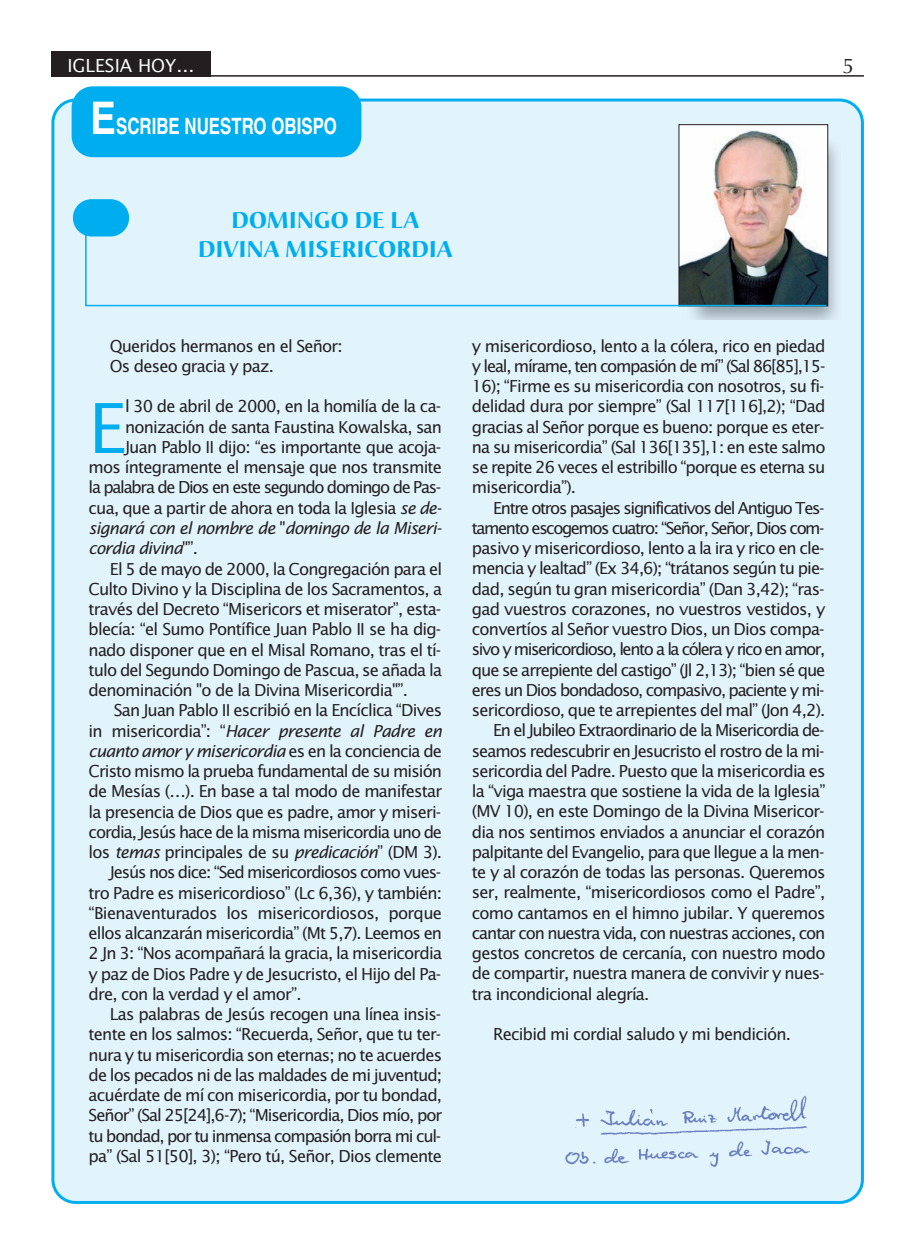
<style>
.page{position:relative;width:915px;height:1255px;background:#fff}
.page>*{position:absolute;margin:0;border:0;box-sizing:border-box;transform-origin:0 0}
.t1{font:69px "Lucida Sans Std";color:#00aeef}
.t2{font:700 22.5px/28.5px "Christiana";letter-spacing:.01em;color:#00aeef;text-align:center}
.t3{font:700 22.5px "Helvetica";color:#fff;scale:.75 1}
.t4{font:21px "Optima";color:#231f20}
.t5{font:18px "Lucida Sans Std";color:#fff}
.t6{font:16.5px/20.2px "Lucida Sans Std";letter-spacing:-.05em;color:#231f20}
.t7{font:16.5px "Lucida Sans Std";letter-spacing:-.075em;color:#231f20}
.t8{font:italic 16.5px "Lucida Sans Std";letter-spacing:-.05em;color:#231f20}
.t9{font:16.5px "Lucida Sans Std";letter-spacing:-.09em;color:#231f20}
.t10{font:16.5px "Lucida Sans Std";letter-spacing:-.08em;color:#231f20}
.t11{font:16.5px "Lucida Sans Std";letter-spacing:-.07em;color:#231f20}
.s1{font-size:45px}
.s2{font-style:italic}
.s3{font-style:normal}
</style>
<div class="page">
<hr style="left:51px;top:75px;width:812px;height:2px;background:#231f20">
<div style="left:51px;top:51px;width:160px;height:26px;background:#231f20"></div>
<div style="left:51px;top:98px;width:812px;height:1105px;background:#e1f4fc"></div>
<div style="left:72px;top:86px;width:289px;height:71px;background:#00aeef;border-radius:21px"></div>
<div style="left:73px;top:199px;width:56px;height:37px;background:#00aeef;border-radius:19px"></div>
<img style="left:687px;top:138px;width:153px;height:181px">
<img style="left:680px;top:126px;width:145px;height:106px">
<div style="left:678px;top:124px;width:149px;height:182px;border:1px solid #231f20"></div>
<img style="left:556px;top:1094px;width:259px;height:79px">
<svg style="left:84px;top:232px;width:743px;height:75px;background:#c1d6de"></svg>
<p class="t5" style="left:67px;top:58px;width:128px">IGLESIA HOY…</p>
<p class="t4" style="left:842px;top:57px;width:13px">5</p>
<p class="t3" style="left:90px;top:118px;width:330px"><span class="s1">E</span>SCRIBE NUESTRO OBISPO</p>
<p class="t2" style="left:198px;top:208px;width:256px">DOMINGO DE LA<br>DIVINA MISERICORDIA</p>
<p class="t6" style="left:110px;top:337px;width:234px">Queridos hermanos en el Señor:<br>Os deseo gracia y paz.</p>
<p class="t1" style="left:89px;top:400px;width:39px">E</p>
<p class="t6" style="left:125px;top:397px;width:318px">l 30 de abril de 2000, en la homilía de la ca-</p>
<p class="t6" style="left:125px;top:418px;width:318px">nonización de santa Faustina Kowalska, san</p>
<p class="t6" style="left:125px;top:438px;width:318px">Juan Pablo II dijo: “es importante que acoja-</p>
<p class="t6" style="left:89px;top:458px;width:355px">mos íntegramente el mensaje que nos transmite</p>
<p class="t10" style="left:89px;top:481px;width:354px">la palabra de Dios en este segundo domingo de Pas-</p>
<p class="t6" style="left:89px;top:499px;width:354px">cua, que a partir de ahora en toda la Iglesia <span class="s2">se de-</span></p>
<p class="t8" style="left:89px;top:518px;width:354px">signará con el nombre de <span class="s3">"</span>domingo de la Miseri-</p>
<p class="t8" style="left:89px;top:539px;width:111px">cordia divina<span class="s3">"”.</span></p>
<p class="t6" style="left:110px;top:559px;width:333px">El 5 de mayo de 2000, la Congregación para el</p>
<p class="t6" style="left:89px;top:580px;width:355px">Culto Divino y la Disciplina de los Sacramentos, a</p>
<p class="t6" style="left:89px;top:600px;width:354px">través del Decreto “Misericors et miserator”, esta-</p>
<p class="t6" style="left:89px;top:620px;width:354px">blecía: “el Sumo Pontífice Juan Pablo II se ha dig-</p>
<p class="t6" style="left:89px;top:640px;width:354px">nado disponer que en el Misal Romano, tras el tí-</p>
<p class="t6" style="left:89px;top:661px;width:355px">tulo del Segundo Domingo de Pascua, se añada la</p>
<p class="t6" style="left:89px;top:681px;width:321px">denominación "o de la Divina Misericordia"”.</p>
<p class="t6" style="left:114px;top:701px;width:330px">San Juan Pablo II escribió en la Encíclica “Dives</p>
<p class="t8" style="left:89px;top:721px;width:355px"><span class="s3">in misericordia”: “</span>Hacer presente al Padre en</p>
<p class="t8" style="left:89px;top:741px;width:355px">cuanto amor y misericordia <span class="s3">es en la conciencia de</span></p>
<p class="t6" style="left:89px;top:762px;width:355px">Cristo mismo la prueba fundamental de su misión</p>
<p class="t6" style="left:89px;top:782px;width:355px">de Mesías (…). En base a tal modo de manifestar</p>
<p class="t6" style="left:89px;top:802px;width:354px">la presencia de Dios que es padre, amor y miseri-</p>
<p class="t6" style="left:89px;top:823px;width:355px">cordia, Jesús hace de la misma misericordia uno de</p>
<p class="t6" style="left:89px;top:843px;width:355px">los <span class="s2">temas</span> principales de su <span class="s2">predicación</span>” (DM 3).</p>
<p class="t11" style="left:110px;top:865px;width:333px">Jesús nos dice: “Sed misericordiosos como vues-</p>
<p class="t6" style="left:89px;top:883px;width:355px">tro Padre es misericordioso” (Lc 6,36), y también:</p>
<p class="t6" style="left:89px;top:904px;width:355px">“Bienaventurados los misericordiosos, porque</p>
<p class="t6" style="left:89px;top:924px;width:355px">ellos alcanzarán misericordia” (Mt 5,7). Leemos en</p>
<p class="t6" style="left:89px;top:944px;width:355px">2 Jn 3: “Nos acompañará la gracia, la misericordia</p>
<p class="t6" style="left:89px;top:964px;width:354px">y paz de Dios Padre y de Jesucristo, el Hijo del Pa-</p>
<p class="t6" style="left:89px;top:985px;width:214px">dre, con la verdad y el amor”.</p>
<p class="t6" style="left:110px;top:1005px;width:333px">Las palabras de Jesús recogen una línea insis-</p>
<p class="t6" style="left:89px;top:1025px;width:354px">tente en los salmos: “Recuerda, Señor, que tu ter-</p>
<p class="t6" style="left:89px;top:1045px;width:355px">nura y tu misericordia son eternas; no te acuerdes</p>
<p class="t6" style="left:89px;top:1066px;width:355px">de los pecados ni de las maldades de mi juventud;</p>
<p class="t6" style="left:89px;top:1086px;width:355px">acuérdate de mí con misericordia, por tu bondad,</p>
<p class="t6" style="left:89px;top:1106px;width:355px">Señor” (Sal 25[24],6-7); “Misericordia, Dios mío, por</p>
<p class="t7" style="left:89px;top:1128px;width:354px">tu bondad, por tu inmensa compasión borra mi cul-</p>
<p class="t6" style="left:89px;top:1147px;width:355px">pa” (Sal 51[50], 3); “Pero tú, Señor, Dios clemente</p>
<p class="t6" style="left:472px;top:337px;width:355px">y misericordioso, lento a la cólera, rico en piedad</p>
<p class="t7" style="left:472px;top:359px;width:355px">y leal, mírame, ten compasión de mí” (Sal 86[85],15-</p>
<p class="t6" style="left:472px;top:377px;width:354px">16); “Firme es su misericordia con nosotros, su fi-</p>
<p class="t6" style="left:472px;top:397px;width:355px">delidad dura por siempre” (Sal 117[116],2); “Dad</p>
<p class="t6" style="left:472px;top:418px;width:354px">gracias al Señor porque es bueno: porque es eter-</p>
<p class="t6" style="left:472px;top:438px;width:355px">na su misericordia” (Sal 136[135],1: en este salmo</p>
<p class="t6" style="left:472px;top:458px;width:355px">se repite 26 veces el estribillo “porque es eterna su</p>
<p class="t6" style="left:472px;top:478px;width:106px">misericordia”).</p>
<p class="t10" style="left:493px;top:501px;width:333px">Entre otros pasajes significativos del Antiguo Tes-</p>
<p class="t9" style="left:472px;top:521px;width:354px">tamento escogemos cuatro: “Señor, Señor, Dios com-</p>
<p class="t6" style="left:472px;top:539px;width:354px">pasivo y misericordioso, lento a la ira y rico en cle-</p>
<p class="t6" style="left:472px;top:559px;width:354px">mencia y lealtad” (Ex 34,6); “trátanos según tu pie-</p>
<p class="t6" style="left:472px;top:579px;width:354px">dad, según tu gran misericordia” (Dan 3,42); “ras-</p>
<p class="t6" style="left:472px;top:600px;width:355px">gad vuestros corazones, no vuestros vestidos, y</p>
<p class="t6" style="left:472px;top:620px;width:354px">convertíos al Señor vuestro Dios, un Dios compa-</p>
<p class="t9" style="left:472px;top:642px;width:355px">sivo y misericordioso, lento a la cólera y rico en amor,</p>
<p class="t6" style="left:472px;top:660px;width:355px">que se arrepiente del castigo” (Jl 2,13); “bien sé que</p>
<p class="t7" style="left:472px;top:683px;width:354px">eres un Dios bondadoso, compasivo, paciente y mi-</p>
<p class="t6" style="left:472px;top:701px;width:355px">sericordioso, que te arrepientes del mal” (Jon 4,2).</p>
<p class="t7" style="left:493px;top:723px;width:333px">En el Jubileo Extraordinario de la Misericordia de-</p>
<p class="t6" style="left:472px;top:741px;width:354px">seamos redescubrir en Jesucristo el rostro de la mi-</p>
<p class="t6" style="left:472px;top:762px;width:355px">sericordia del Padre. Puesto que la misericordia es</p>
<p class="t6" style="left:472px;top:782px;width:355px">la “viga maestra que sostiene la vida de la Iglesia”</p>
<p class="t6" style="left:472px;top:802px;width:354px">(MV 10), en este Domingo de la Divina Misericor-</p>
<p class="t6" style="left:472px;top:822px;width:355px">dia nos sentimos enviados a anunciar el corazón</p>
<p class="t6" style="left:472px;top:843px;width:354px">palpitante del Evangelio, para que llegue a la men-</p>
<p class="t6" style="left:472px;top:863px;width:355px">te y al corazón de todas las personas. Queremos</p>
<p class="t6" style="left:472px;top:883px;width:355px">ser, realmente, “misericordiosos como el Padre”,</p>
<p class="t6" style="left:472px;top:903px;width:355px">como cantamos en el himno jubilar. Y queremos</p>
<p class="t11" style="left:472px;top:926px;width:355px">cantar con nuestra vida, con nuestras acciones, con</p>
<p class="t6" style="left:472px;top:944px;width:355px">gestos concretos de cercanía, con nuestro modo</p>
<p class="t6" style="left:472px;top:964px;width:354px">de compartir, nuestra manera de convivir y nues-</p>
<p class="t6" style="left:472px;top:984px;width:179px">tra incondicional alegría.</p>
<p class="t6" style="left:493px;top:1025px;width:299px">Recibid mi cordial saludo y mi bendición.</p>
</div>
